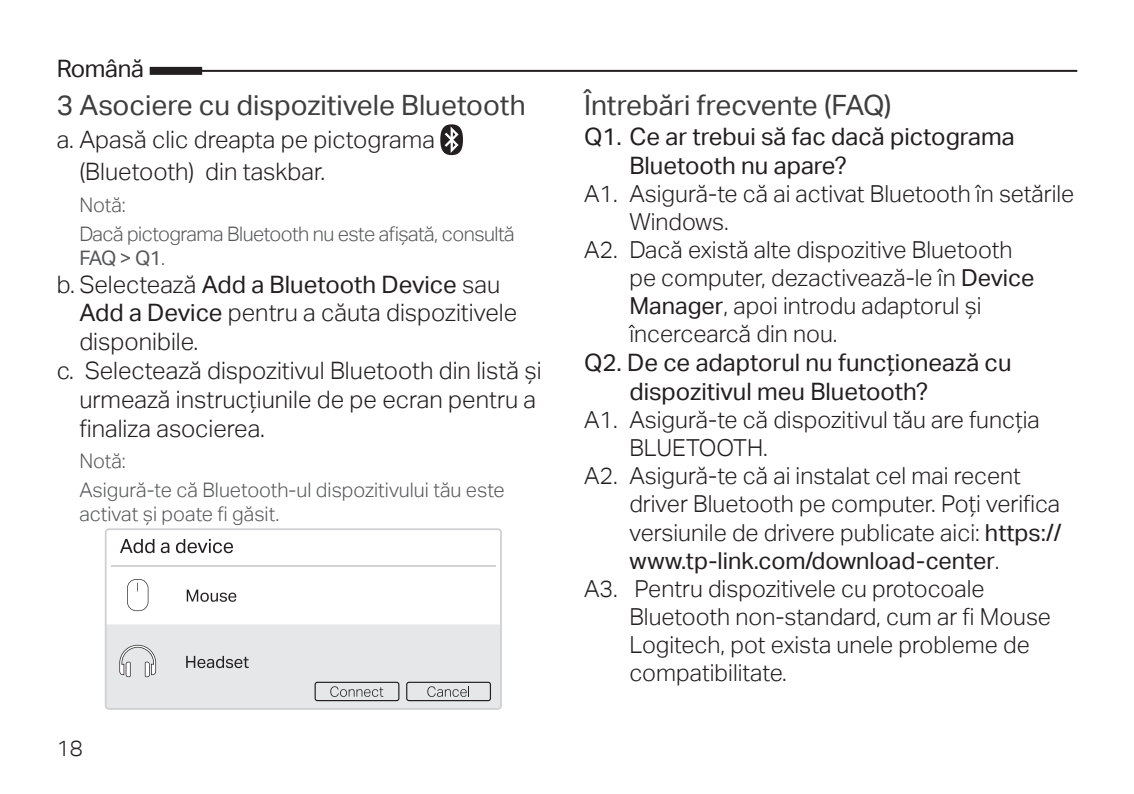
<style>
.page{position:relative;width:1134px;height:794px;background:#fff}
.page>*{position:absolute;margin:0;border:0;box-sizing:border-box;transform-origin:0 0}
.t1{font:28px "TP Link Aktiv Regular";color:#3e3e3f}
.t2{font:24px/32px "TP Link Aktiv Light";color:#231f20}
.t3{font:24px/28.8px "TP Link Aktiv Regular";color:#231f20}
.t4{font:23.2px/28px "TP Link Aktiv Light";color:#231f20}
.t5{font:23.2px "TP Link Aktiv Regular";color:#231f20}
.t6{font:22px "TP Link Aktiv Light";color:#231f20}
.t7{font:20px/29.6px "TP Link Aktiv Light";color:#57585a}
.t8{font:20px/29.6px "TP Link Aktiv Light";letter-spacing:-.025em;color:#57585a}
.t9{font:20px "TP Link Aktiv Regular";color:#57585a}
.s1{font-family:"TP Link Aktiv Light"}
.s2{font-family:"TP Link Aktiv Regular"}
</style>
<div class="page">
<hr style="left:184px;top:70px;width:893px;height:2px;background:#231f20">
<div style="left:150px;top:67px;width:52px;height:8px;background:#231f20"></div>
<svg style="left:440px;top:124px;width:23px;height:31px"></svg>
<svg style="left:105px;top:528px;width:397px;height:182px"></svg>
<svg style="left:187px;top:589px;width:49px;height:13px"></svg>
<svg style="left:127px;top:579px;width:21px;height:32px"></svg>
<svg style="left:315px;top:681px;width:84px;height:20px;background:#c0c1c2"></svg>
<svg style="left:406px;top:681px;width:85px;height:20px;background:#c1c1c3"></svg>
<svg style="left:186px;top:656px;width:63px;height:12px"></svg>
<svg style="left:119px;top:645px;width:37px;height:32px"></svg>
<p class="t3" style="left:57px;top:55px;width:89px">Română</p>
<p class="t1" style="left:57px;top:89px;width:470px">3 Asociere cu dispozitivele Bluetooth</p>
<p class="t2" style="left:79px;top:124px;width:357px;text-indent:-23px">a. Apasă clic dreapta pe pictograma (Bluetooth) din taskbar.</p>
<p class="t8" style="left:79px;top:190px;width:437px">Notă:<br>Dacă pictograma Bluetooth nu este afișată, consultă</p>
<p class="t9" style="left:79px;top:247px;width:87px">FAQ &gt; Q1<span class="s1">.</span></p>
<p class="t3" style="left:57px;top:270px;width:445px"><span class="s1">b. Selectează</span> Add a Bluetooth Device <span class="s1">sau</span></p>
<p class="t2" style="left:79px;top:297px;width:439px"><span class="s2">Add a Device</span> pentru a căuta dispozitivele</p>
<p class="t2" style="left:79px;top:326px;width:120px">disponibile.</p>
<p class="t2" style="left:57px;top:355px;width:486px">c. Selectează dispozitivul Bluetooth din listă și</p>
<p class="t2" style="left:79px;top:383px;width:458px">urmează instrucțiunile de pe ecran pentru a</p>
<p class="t2" style="left:79px;top:412px;width:187px">finaliza asocierea.</p>
<p class="t7" style="left:79px;top:446px;width:427px">Notă:<br>Asigură-te că Bluetooth-ul dispozitivului tău este</p>
<p class="t7" style="left:79px;top:500px;width:202px">activat și poate fi găsit.</p>
<p class="t6" style="left:57px;top:735px;width:28px">18</p>
<p class="t1" style="left:584px;top:89px;width:309px">Întrebări frecvente (FAQ)</p>
<p class="t3" style="left:629px;top:122px;width:387px;text-indent:-45px">Q1. Ce ar trebui să fac dacă pictograma<br>Bluetooth nu apare?</p>
<p class="t4" style="left:584px;top:180px;width:492px">A1. Asigură-te că ai activat Bluetooth în setările</p>
<p class="t4" style="left:629px;top:208px;width:101px">Windows.</p>
<p class="t4" style="left:584px;top:236px;width:430px">A2. Dacă există alte dispozitive Bluetooth</p>
<p class="t4" style="left:629px;top:264px;width:406px">pe computer, dezactivează-le în <span class="s2">Device</span></p>
<p class="t4" style="left:629px;top:292px;width:354px"><span class="s2">Manager</span>, apoi introdu adaptorul și</p>
<p class="t4" style="left:629px;top:320px;width:210px">încercearcă din nou.</p>
<p class="t3" style="left:629px;top:348px;width:384px;text-indent:-45px">Q2. De ce adaptorul nu funcționează cu dispozitivul meu Bluetooth?</p>
<p class="t4" style="left:584px;top:406px;width:457px">A1. Asigură-te că dispozitivul tău are funcția</p>
<p class="t4" style="left:629px;top:434px;width:140px">BLUETOOTH.</p>
<p class="t4" style="left:584px;top:462px;width:438px">A2. Asigură-te că ai instalat cel mai recent</p>
<p class="t4" style="left:629px;top:490px;width:432px">driver Bluetooth pe computer. Poți verifica</p>
<p class="t4" style="left:629px;top:518px;width:434px">versiunile de drivere publicate aici: <span class="s2">https://</span></p>
<p class="t5" style="left:629px;top:547px;width:372px">www.tp-link.com/download-center<span class="s1">.</span></p>
<p class="t4" style="left:629px;top:575px;width:423px;text-indent:-45px">A3. Pentru dispozitivele cu protocoale Bluetooth non-standard, cum ar fi Mouse Logitech, pot exista unele probleme de compatibilitate.</p>
</div>
